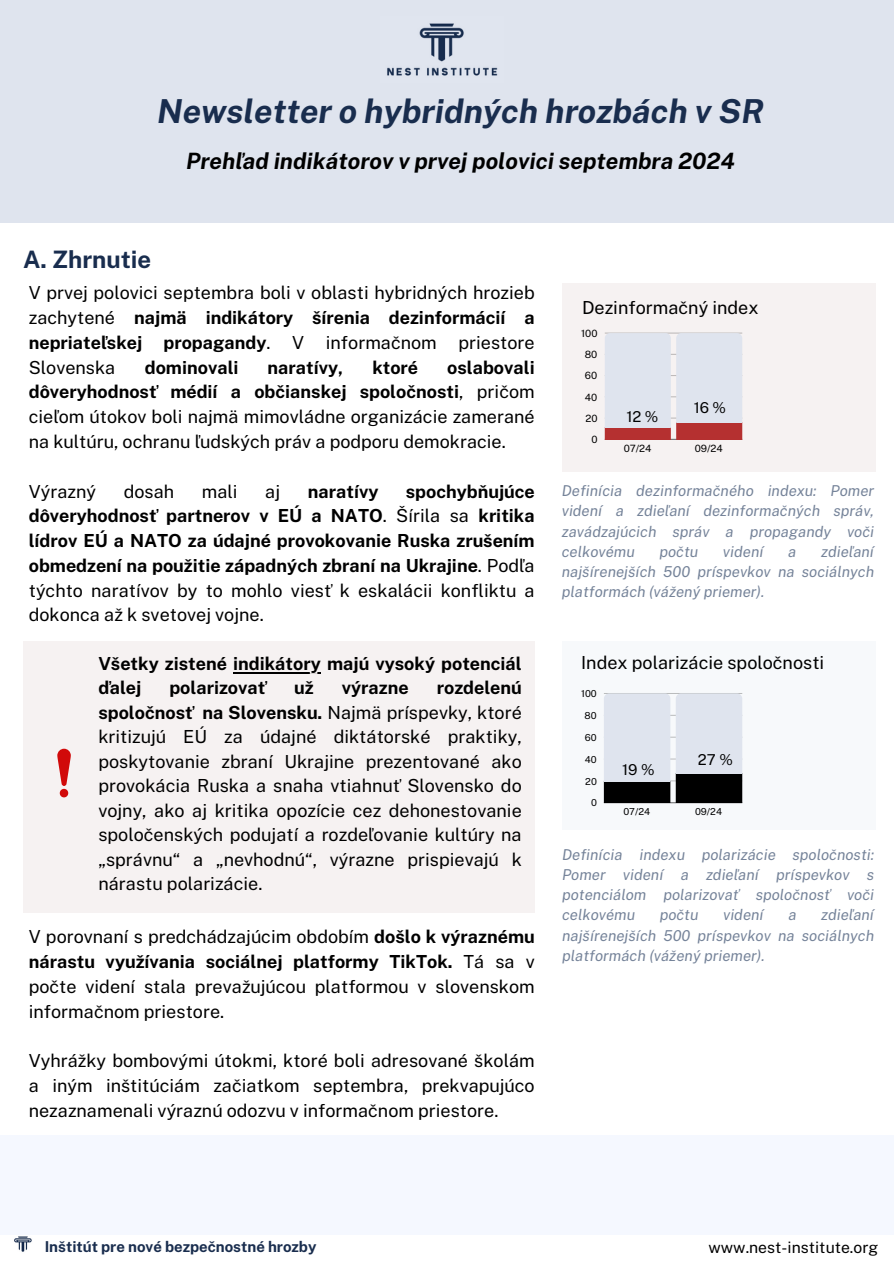
<style>
.page{position:relative;width:894px;height:1264px;background:#fff}
.page>*{position:absolute;margin:0;border:0;box-sizing:border-box;transform-origin:0 0}
.t1{font:italic 700 33px "Public Sans";color:#192d4e}
.t2{font:700 24px "Public Sans";color:#192d4e}
.t3{font:italic 700 22.5px "Public Sans";color:#000}
.t4{font:18px/24.8px "Public Sans";color:#000;text-align:justify}
.t5{font:700 18px/24.8px "Public Sans";color:#000;text-align:justify}
.t6{font:15.75px "Public Sans";color:#000}
.t7{font:italic 15px/20.2px "Public Sans";color:#758399;text-align:justify}
.t8{font:700 15px "Public Sans";color:#192d4e}
.t9{font:15px "Public Sans";color:#000}
.t10{font:10.05px "Public Sans";letter-spacing:-.005em;color:#000}
.t11{font:9.6px "Public Sans";letter-spacing:-.005em;color:#000}
.s1{font-weight:700}
.s2{font-weight:400}
</style>
<div class="page">
<div style="left:0;top:0;width:893px;height:223px;background:#dfe4ee"></div>
<img style="left:387px;top:23px;width:111px;height:53px">
<img style="left:14px;top:1236px;width:18px;height:16px">
<div style="left:562px;top:640px;width:313px;height:189px;background:#f7f9fb"></div>
<div style="left:562px;top:283px;width:313px;height:189px;background:#f6f2f2"></div>
<hr style="left:604px;top:439px;width:138px;height:1px;background:#b53030">
<hr style="left:604px;top:418px;width:138px;height:1px;background:#000;opacity:.25">
<hr style="left:604px;top:396px;width:138px;height:1px;background:#000;opacity:.25">
<hr style="left:604px;top:375px;width:138px;height:1px;background:#000;opacity:.25">
<hr style="left:604px;top:354px;width:138px;height:1px;background:#000;opacity:.25">
<hr style="left:604px;top:333px;width:138px;height:1px;background:#d2cece">
<svg style="left:604px;top:333px;width:66px;height:106px"></svg>
<svg style="left:676px;top:333px;width:66px;height:106px"></svg>
<hr style="left:603px;top:802px;width:139px;height:1px;background:#000">
<svg style="left:603px;top:693px;width:139px;height:109px"></svg>
<div style="left:0;top:1134px;width:893px;height:100px;background:#f5f8ff"></div>
<div style="left:23px;top:640px;width:511px;height:272px;background:#f6f2f2"></div>
<hr style="left:233px;top:671px;width:88px;height:2px;background:#000">
<svg style="left:57px;top:748px;width:14px;height:50px"></svg>
<h3 class="t1" style="left:157px;top:91px;width:608px">Newsletter o hybridných hrozbách v SR</h3>
<p class="t2" style="left:23px;top:245px;width:129px">A. Zhrnutie</p>
<h3 class="t3" style="left:186px;top:148px;width:550px">Prehľad indikátorov v prvej polovici septembra 2024</h3>
<h2 class="t4" style="left:29px;top:280px;width:507px">V prvej polovici septembra boli v oblasti hybridných hrozieb zachytené <span class="s1">najmä indikátory šírenia dezinformácií a nepriateľskej propagandy</span>. V informačnom priestore Slovenska</h2>
<h2 class="t4" style="left:29px;top:355px;width:507px;text-indent:418px"><span class="s1">oslabovali dôveryhodnosť médií a občianskej spoločnosti</span>, pričom cieľom útokov boli najmä mimovládne organizácie zamerané na kultúru, ochranu ľudských práv a podporu demokracie.</h2>
<h2 class="t4" style="left:29px;top:478px;width:69px">Výrazný</h2>
<h2 class="t4" style="left:124px;top:478px;width:52px">dosah</h2>
<h2 class="t4" style="left:202px;top:478px;width:37px">mali</h2>
<h2 class="t4" style="left:265px;top:478px;width:16px">aj</h2>
<h2 class="t5" style="left:308px;top:478px;width:72px">naratívy</h2>
<h2 class="t5" style="left:145px;top:355px;width:95px">dominovali</h2>
<h2 class="t5" style="left:267px;top:355px;width:77px">naratívy,</h2>
<h2 class="t5" style="left:372px;top:355px;width:47px">ktoré</h2>
<h2 class="t5" style="left:29px;top:478px;width:507px;text-indent:377px">spochybňujúce dôveryhodnosť partnerov v EÚ a NATO<span class="s2">. Šírila sa</span> kritika lídrov EÚ a NATO za údajné provokovanie Ruska zrušením obmedzení na použitie západných zbraní na Ukrajine<span class="s2">. Podľa týchto naratívov by to mohlo viesť k eskalácii konfliktu a dokonca až k svetovej vojne.</span></h2>
<h4 class="t5" style="left:98px;top:651px;width:425px">Všetky zistené indikátory majú vysoký potenciál</h4>
<p class="t5" style="left:98px;top:675px;width:44px">ďalej</p>
<p class="t5" style="left:169px;top:675px;width:98px">polarizovať</p>
<p class="t5" style="left:294px;top:675px;width:21px">už</p>
<p class="t5" style="left:342px;top:675px;width:68px">výrazne</p>
<p class="t4" style="left:98px;top:675px;width:425px;text-indent:338px"><span class="s1">rozdelenú spoločnosť na Slovensku.</span> Najmä príspevky, ktoré kritizujú EÚ za údajné diktátorské praktiky, poskytovanie zbraní Ukrajine prezentované ako provokácia Ruska a snaha vtiahnuť Slovensko do vojny, ako aj kritika opozície cez dehonestovanie spoločenských podujatí a rozdeľovanie kultúry na „správnu“ a „nevhodnú“, výrazne prispievajú k nárastu polarizácie.</p>
<h3 class="t4" style="left:29px;top:924px;width:507px">V porovnaní s predchádzajúcim obdobím <span class="s1">došlo k výraznému nárastu využívania sociálnej platformy TikTok.</span> Tá sa v počte videní stala prevažujúcou platformou v slovenskom informačnom priestore.</h3>
<h3 class="t4" style="left:29px;top:1048px;width:507px">Vyhrážky bombovými útokmi, ktoré boli adresované školám a iným inštitúciám začiatkom septembra, prekvapujúco nezaznamenali výraznú odozvu v informačnom priestore.</h3>
<p class="t4" style="left:582px;top:294px;width:178px">Dezinformačný index</p>
<p class="t10" style="left:581px;top:327px;width:18px">100</p>
<p class="t10" style="left:584px;top:348px;width:14px">80</p>
<p class="t10" style="left:584px;top:370px;width:14px">60</p>
<p class="t10" style="left:584px;top:391px;width:14px">40</p>
<p class="t10" style="left:585px;top:412px;width:14px">20</p>
<p class="t10" style="left:591px;top:433px;width:8px">0</p>
<p class="t9" style="left:626px;top:407px;width:34px">12 %</p>
<p class="t9" style="left:693px;top:398px;width:34px">16 %</p>
<p class="t10" style="left:623px;top:443px;width:29px">07/24</p>
<p class="t10" style="left:694px;top:443px;width:30px">09/24</p>
<h3 class="t7" style="left:561px;top:480px;width:314px">Definícia dezinformačného indexu: Pomer videní a zdieľaní dezinformačných správ, zavádzajúcich správ a propagandy voči celkovému</h3>
<h3 class="t7" style="left:561px;top:541px;width:314px;text-indent:259px">zdieľaní najšírenejších 500 príspevkov na sociálnych platformách (vážený priemer).</h3>
<h3 class="t7" style="left:659px;top:541px;width:40px">počtu</h3>
<h3 class="t7" style="left:722px;top:541px;width:42px">videní</h3>
<h3 class="t7" style="left:788px;top:541px;width:10px">a</h3>
<p class="t4" style="left:581px;top:650px;width:244px">Index polarizácie spoločnosti</p>
<p class="t11" style="left:581px;top:688px;width:17px">100</p>
<p class="t11" style="left:584px;top:710px;width:14px">80</p>
<p class="t11" style="left:584px;top:731px;width:13px">60</p>
<p class="t11" style="left:584px;top:753px;width:13px">40</p>
<p class="t11" style="left:585px;top:775px;width:13px">20</p>
<p class="t11" style="left:591px;top:797px;width:7px">0</p>
<p class="t9" style="left:622px;top:760px;width:34px">19 %</p>
<p class="t9" style="left:697px;top:751px;width:36px">27 %</p>
<p class="t11" style="left:623px;top:806px;width:28px">07/24</p>
<p class="t11" style="left:695px;top:806px;width:28px">09/24</p>
<h3 class="t7" style="left:562px;top:844px;width:313px">Definícia indexu polarizácie spoločnosti:<br>Pomer videní a zdieľaní príspevkov s potenciálom polarizovať spoločnosť voči celkovému</h3>
<h3 class="t7" style="left:562px;top:904px;width:313px;text-indent:259px">zdieľaní najšírenejších 500 príspevkov na sociálnych platformách (vážený priemer).</h3>
<h3 class="t7" style="left:659px;top:904px;width:40px">počtu</h3>
<h3 class="t7" style="left:723px;top:904px;width:42px">videní</h3>
<h3 class="t7" style="left:788px;top:904px;width:10px">a</h3>
<p class="t8" style="left:45px;top:1237px;width:273px">Inštitút pre nové bezpečnostné hrozby</p>
<h3 class="t6" style="left:708px;top:1237px;width:171px">www.nest-institute.org</h3>
</div>
